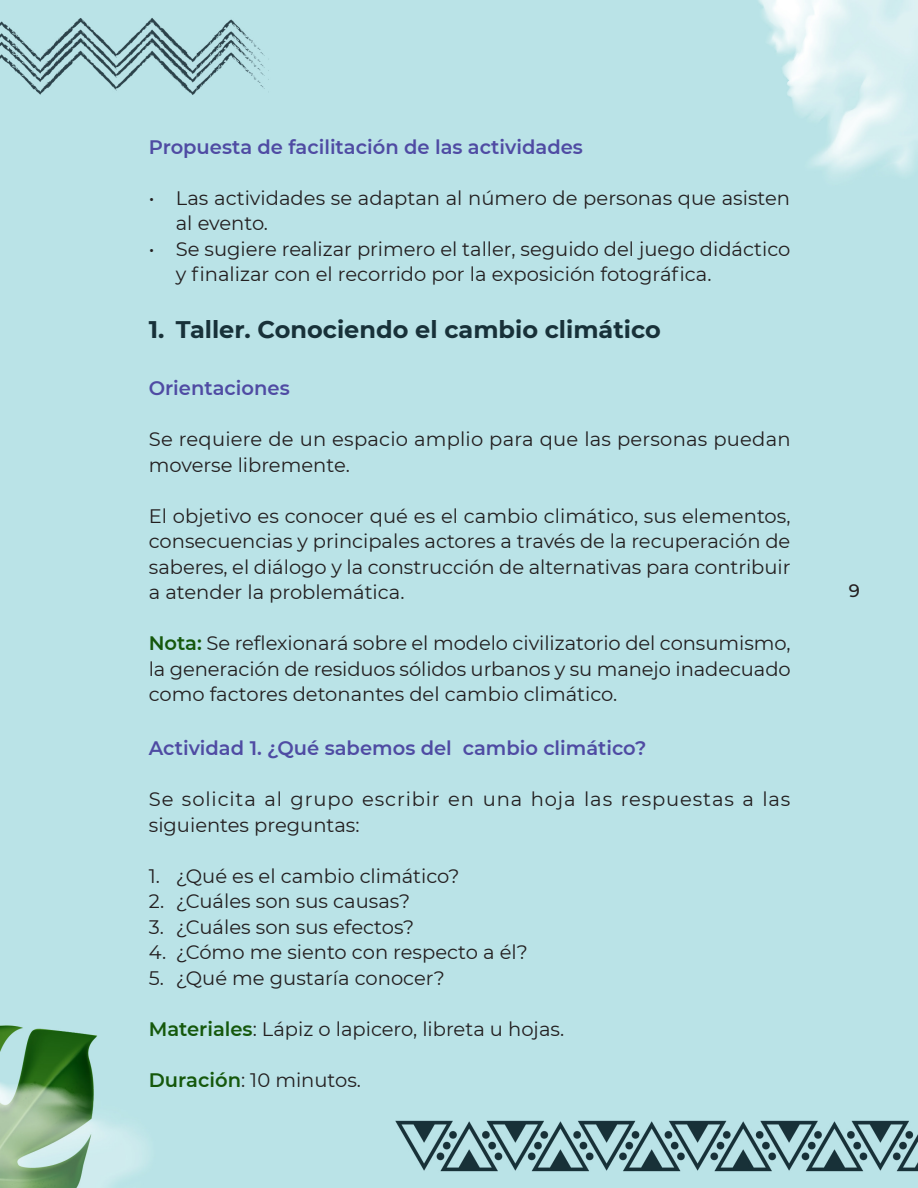
<style>
.page{position:relative;width:918px;height:1188px;background:#bae3e7}
.page>*{position:absolute;margin:0;border:0;box-sizing:border-box;transform-origin:0 0}
.t1{font:700 24px "Montserrat";color:#183139}
.Cuerpo{font:19.5px/25.5px "Montserrat";color:#231f20}
.sub{font:600 19.5px "Montserrat";color:#4f4ba3}
.Cuerpo-2{font:19.5px/25.5px "Montserrat";letter-spacing:.045em;color:#231f20}
.t2{font:500 18px "Montserrat";color:#231f20}
.s1{font-weight:600;color:#15580c}
</style>
<div class="page">
<p class="sub" style="left:149px;top:133px;width:436px">Propuesta de facilitación de las actividades</p>
<p class="Cuerpo" style="left:176px;top:184px;width:616px;text-indent:-27px">• Las actividades se adaptan al número de personas que asisten al evento.</p>
<p class="Cuerpo" style="left:176px;top:235px;width:616px;text-indent:-27px">• Se sugiere realizar primero el taller, seguido del juego didáctico y finalizar con el recorrido por la exposición fotográfica.</p>
<p class="t1" style="left:149px;top:312px;width:514px">1. Taller. Conociendo el cambio climático</p>
<p class="sub" style="left:149px;top:374px;width:143px">Orientaciones</p>
<p class="Cuerpo" style="left:149px;top:426px;width:643px">Se requiere de un espacio amplio para que las personas puedan moverse libremente.</p>
<p class="Cuerpo" style="left:149px;top:502px;width:643px;text-align:justify">El objetivo es conocer qué es el cambio climático, sus elementos, consecuencias y principales actores a través de la recuperación de saberes, el diálogo y la construcción de alternativas para contribuir a atender la problemática.</p>
<p class="Cuerpo" style="left:149px;top:630px;width:643px;text-align:justify"><span class="s1">Nota:</span> Se reflexionará sobre el modelo civilizatorio del consumismo, la generación de residuos sólidos urbanos y su manejo inadecuado como factores detonantes del cambio climático.</p>
<p class="sub" style="left:149px;top:734px;width:499px">Actividad 1. ¿Qué sabemos del cambio climático?</p>
<p class="Cuerpo-2" style="left:149px;top:786px;width:643px">Se solicita al grupo escribir en una hoja las respuestas a las siguientes preguntas:</p>
<p class="Cuerpo" style="left:149px;top:862px;width:312px">1. ¿Qué es el cambio climático?</p>
<p class="Cuerpo" style="left:149px;top:888px;width:263px">2. ¿Cuáles son sus causas?</p>
<p class="Cuerpo" style="left:149px;top:913px;width:267px">3. ¿Cuáles son sus efectos?</p>
<p class="Cuerpo" style="left:149px;top:939px;width:381px">4. ¿Cómo me siento con respecto a él?</p>
<p class="Cuerpo" style="left:149px;top:964px;width:298px">5. ¿Qué me gustaría conocer?</p>
<p class="Cuerpo" style="left:149px;top:1015px;width:417px"><span class="s1">Materiales</span>: Lápiz o lapicero, libreta u hojas.</p>
<p class="Cuerpo" style="left:149px;top:1066px;width:214px"><span class="s1">Duración</span>: 10 minutos.</p>
<p class="t2" style="left:849px;top:578px;width:13px">9</p>
</div>
